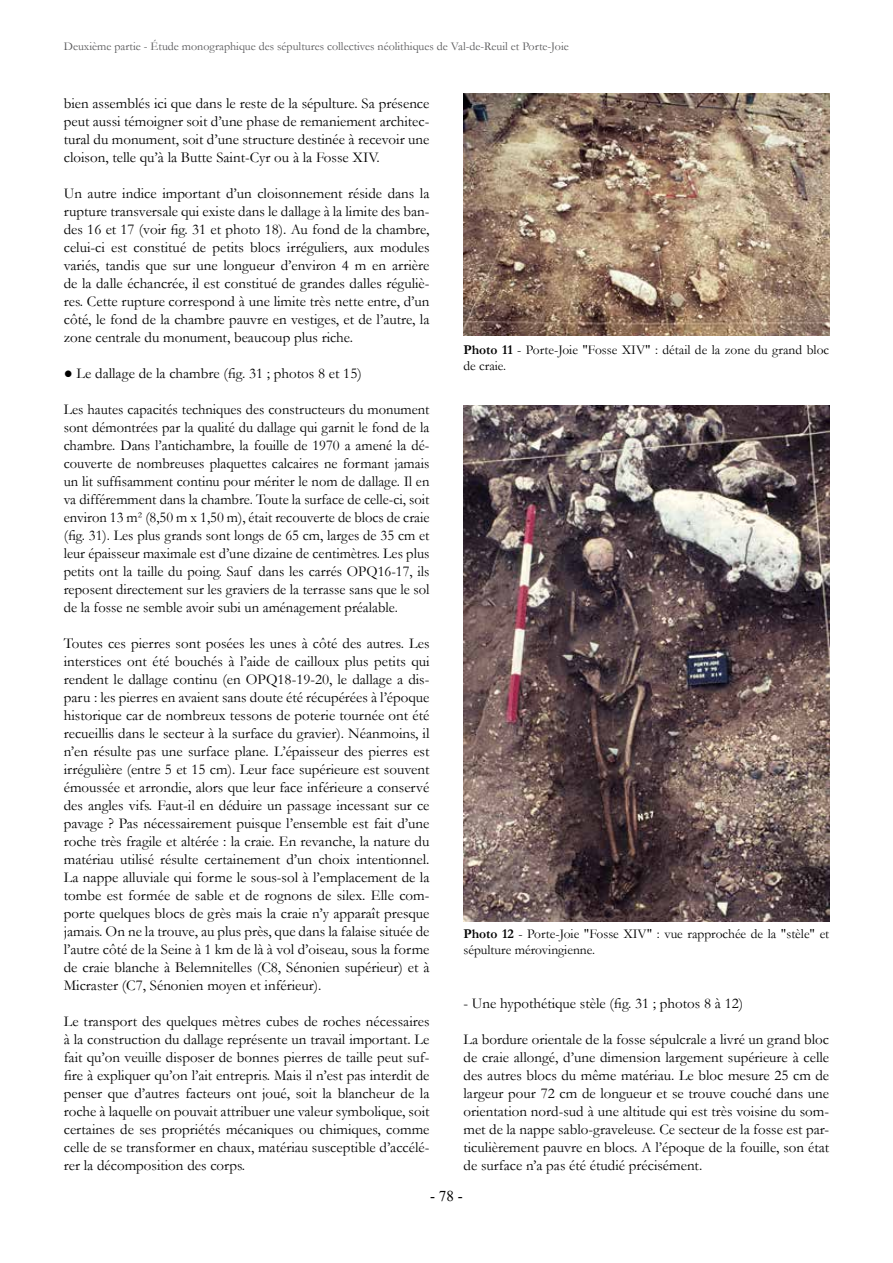
<style>
.page{position:relative;width:893px;height:1263px;background:#fff}
.page>*{position:absolute;margin:0;border:0;box-sizing:border-box;transform-origin:0 0}
.t1{font:15px/18px "Garamond";color:#000;text-align:justify}
.t2{font:15px "Times New Roman";color:#000}
.t3{font:13.5px/16.2px "Garamond";color:#000}
.t4{font:12px "Garamond";color:#58585a}
.s1{font-weight:700}
</style>
<div class="page">
<img style="left:463px;top:94px;width:366px;height:242px">
<img style="left:463px;top:405px;width:366px;height:517px">
<p class="t4" style="left:64px;top:39px;width:506px">Deuxième partie - Étude monographique des sépultures collectives néolithiques de Val-de-Reuil et Porte-Joie</p>
<p class="t1" style="left:64px;top:94px;width:367px">bien assemblés ici que dans le reste de la sépulture. Sa présence peut aussi témoigner soit d’une phase de remaniement architec&shy;tural du monument, soit d’une structure destinée à recevoir une cloison, telle qu’à la Butte Saint-Cyr ou à la Fosse XIV.</p>
<p class="t1" style="left:64px;top:184px;width:367px">Un autre indice important d’un cloisonnement réside dans la rupture transversale qui existe dans le dallage à la limite des ban&shy;des 16 et 17 (voir fig. 31 et photo 18). Au fond de la chambre, celui-ci est constitué de petits blocs irréguliers, aux modules variés, tandis que sur une longueur d’environ 4 m en arrière de la dalle échancrée, il est constitué de grandes dalles réguliè&shy;res. Cette rupture correspond à une limite très nette entre, d’un côté, le fond de la chambre pauvre en vestiges, et de l’autre, la zone centrale du monument, beaucoup plus riche.</p>
<p class="t1" style="left:64px;top:364px;width:299px">● Le dallage de la chambre (fig. 31 ; photos 8 et 15)</p>
<p class="t1" style="left:64px;top:400px;width:367px">Les hautes capacités techniques des constructeurs du monument sont démontrées par la qualité du dallage qui garnit le fond de la chambre. Dans l’antichambre, la fouille de 1970 a amené la dé&shy;couverte de nombreuses plaquettes calcaires ne formant jamais un lit suffisamment continu pour mériter le nom de dallage. Il en va différemment dans la chambre. Toute la surface de celle-ci, soit environ 13 m² (8,50 m x 1,50 m), était recouverte de blocs de craie (fig. 31). Les plus grands sont longs de 65 cm, larges de 35 cm et leur épaisseur maximale est d’une dizaine de centimètres. Les plus petits ont la taille du poing. Sauf dans les carrés OPQ16-17, ils reposent directement sur les graviers de la terrasse sans que le sol de la fosse ne semble avoir subi un aménagement préalable.</p>
<p class="t1" style="left:64px;top:634px;width:367px">Toutes ces pierres sont posées les unes à côté des autres. Les interstices ont été bouchés à l’aide de cailloux plus petits qui rendent le dallage continu (en OPQ18-19-20, le dallage a dis&shy;paru : les pierres en avaient sans doute été récupérées à l’époque historique car de nombreux tessons de poterie tournée ont été recueillis dans le secteur à la surface du gravier). Néanmoins, il n’en résulte pas une surface plane. L’épaisseur des pierres est irrégulière (entre 5 et 15 cm). Leur face supérieure est souvent émoussée et arrondie, alors que leur face inférieure a conservé des angles vifs. Faut-il en déduire un passage incessant sur ce pavage ? Pas nécessairement puisque l’ensemble est fait d’une roche très fragile et altérée : la craie. En revanche, la nature du matériau utilisé résulte certainement d’un choix intentionnel.<br>La nappe alluviale qui forme le sous-sol à l’emplacement de la tombe est formée de sable et de rognons de silex. Elle com&shy;porte quelques blocs de grès mais la craie n’y apparaît presque jamais. On ne la trouve, au plus près, que dans la falaise située de l’autre côté de la Seine à 1 km de là à vol d’oiseau, sous la forme de craie blanche à Belemnitelles (C8, Sénonien supérieur) et à Micraster (C7, Sénonien moyen et inférieur).</p>
<p class="t1" style="left:64px;top:1012px;width:367px">Le transport des quelques mètres cubes de roches nécessaires à la construction du dallage représente un travail important. Le fait qu’on veuille disposer de bonnes pierres de taille peut suf&shy;fire à expliquer qu’on l’ait entrepris. Mais il n’est pas interdit de penser que d’autres facteurs ont joué, soit la blancheur de la roche à laquelle on pouvait attribuer une valeur symbolique, soit certaines de ses propriétés mécaniques ou chimiques, comme celle de se transformer en chaux, matériau susceptible d’accélé&shy;rer la décomposition des corps.</p>
<p class="t3" style="left:463px;top:341px;width:367px"><span class="s1">Photo 11</span> - Porte-Joie "Fosse XIV" : détail de la zone du grand bloc de craie.</p>
<p class="t3" style="left:463px;top:925px;width:367px"><span class="s1">Photo 12</span> - Porte-Joie "Fosse XIV" : vue rapprochée de la "stèle" et sépulture mérovingienne.</p>
<p class="t1" style="left:463px;top:994px;width:281px">- Une hypothétique stèle (fig. 31 ; photos 8 à 12)</p>
<p class="t1" style="left:463px;top:1030px;width:367px">La bordure orientale de la fosse sépulcrale a livré un grand bloc de craie allongé, d’une dimension largement supérieure à celle des autres blocs du même matériau. Le bloc mesure 25 cm de largeur pour 72 cm de longueur et se trouve couché dans une orientation nord-sud à une altitude qui est très voisine du som&shy;met de la nappe sablo-graveleuse. Ce secteur de la fosse est par&shy;ticulièrement pauvre en blocs. A l’époque de la fouille, son état de surface n’a pas été étudié précisément.</p>
<p class="t2" style="left:430px;top:1185px;width:34px">- 78 -</p>
</div>
